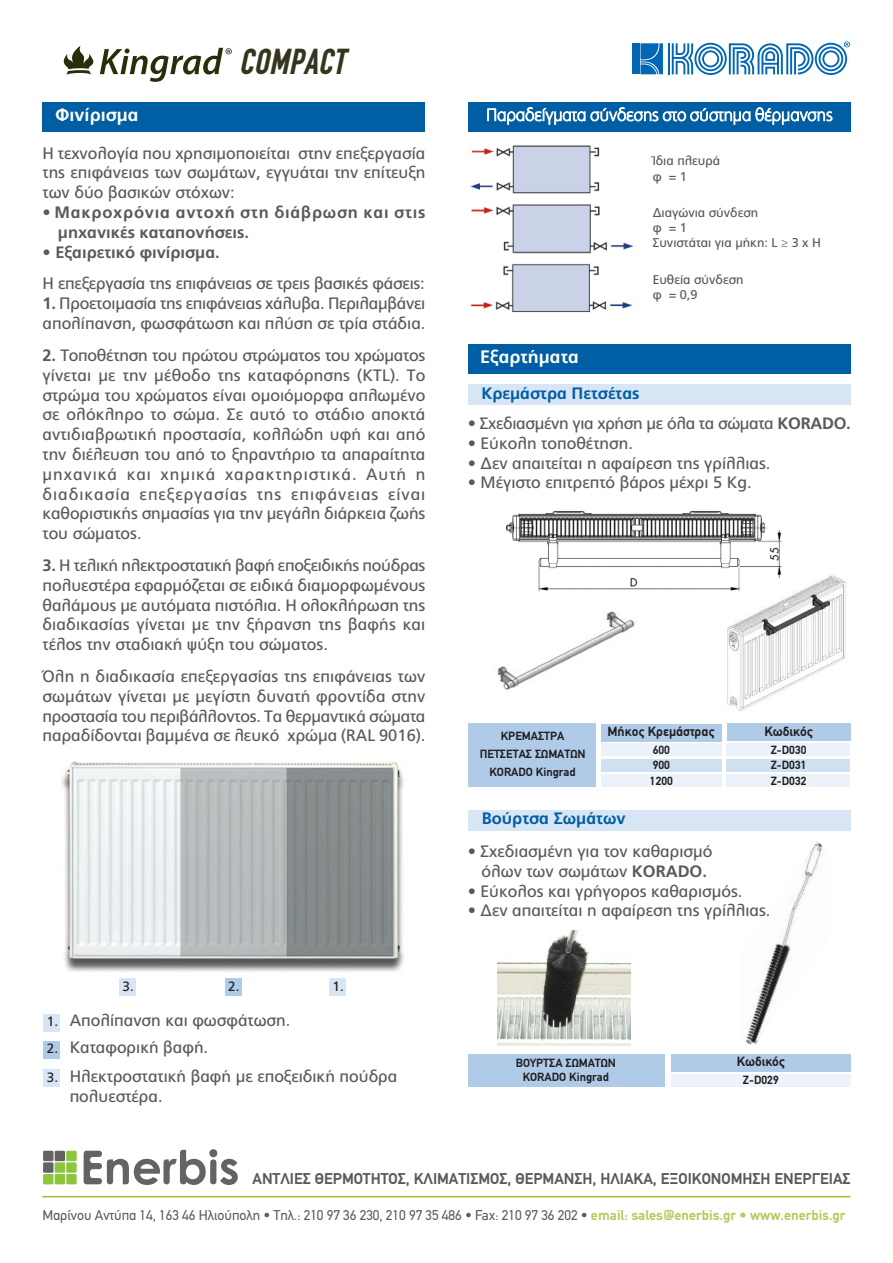
<style>
.page{position:relative;width:893px;height:1263px;background:#fff}
.page>*{position:absolute;margin:0;border:0;box-sizing:border-box;transform-origin:0 0}
.t1{font:italic 700 36.3px "PF Din Text Compressed";color:#34351c}
.t2{font:700 18px "PF Catalog";color:#fff}
.t3{font:100 17.25px "PF Catalog";color:#fff}
.t4{font:16.5px/19.8px "PF Catalog";color:#5c5a59;text-align:justify}
.t5{font:700 16.5px/19.8px "PF Catalog";letter-spacing:.045em;color:#5c5a59}
.t6{font:16.5px "PF Catalog";letter-spacing:-.02em;color:#5c5a59}
.t7{font:700 16.5px "PF Catalog";color:#005ea4}
.t8{font:700 16.5px "PF Catalog";color:#5c5a59}
.t9{font:700 15.75px "PF Din Text";color:#5c5a59}
.t10{font:14.25px "PF Din Text";color:#5c5a59}
.t11{font:700 13.5px "PF Din Text";color:#201e21}
.t12{font:13.5px "PF Catalog";color:#201e21}
.t13{font:12.75px/15.3px "PF Catalog";color:#5c5a59}
.t14{font:700 12px/15.3px "PF Din Text";color:#201e21;text-align:center}
.s1{font-weight:700}
.s2{font-family:"Adobe Devanagari"}
.s3{font-weight:700;color:#b5ca5a}
</style>
<div class="page">
<div style="left:43px;top:1151px;width:10px;height:10px;background:#636366"></div>
<div style="left:43px;top:1162px;width:10px;height:11px;background:#636366"></div>
<div style="left:43px;top:1174px;width:10px;height:10px;background:#8bc63e"></div>
<div style="left:55px;top:1151px;width:10px;height:10px;background:#636366"></div>
<div style="left:55px;top:1162px;width:10px;height:11px;background:#8bc63e"></div>
<div style="left:55px;top:1174px;width:10px;height:10px;background:#8bc63e"></div>
<div style="left:66px;top:1151px;width:11px;height:10px;background:#8bc63e"></div>
<div style="left:66px;top:1162px;width:11px;height:11px;background:#8bc63e"></div>
<div style="left:66px;top:1174px;width:11px;height:10px;background:#8bc63e"></div>
<svg style="left:84px;top:1149px;width:154px;height:36px"></svg>
<hr style="left:42px;top:1196px;width:808px;height:1px;background:#a2bd30">
<hr style="left:668px;top:43px;width:2px;height:31px;background:#0166b3">
<svg style="left:632px;top:43px;width:31px;height:31px"></svg>
<svg style="left:672px;top:41px;width:178px;height:34px"></svg>
<svg style="left:63px;top:46px;width:169px;height:36px"></svg>
<div style="left:468px;top:385px;width:382px;height:20px;background:#d7e5f4"></div>
<div style="left:468px;top:810px;width:383px;height:20px;background:#d7e5f4"></div>
<div style="left:468px;top:724px;width:127px;height:63px;background:#afcbe8"></div>
<div style="left:601px;top:724px;width:121px;height:17px;background:#afcbe8"></div>
<div style="left:601px;top:743px;width:121px;height:13px;background:#ebf2f9"></div>
<div style="left:601px;top:759px;width:121px;height:12px;background:#cfe0f1"></div>
<div style="left:601px;top:774px;width:121px;height:13px;background:#ebf2f9"></div>
<div style="left:727px;top:724px;width:123px;height:17px;background:#afcbe8"></div>
<div style="left:727px;top:743px;width:123px;height:13px;background:#ebf2f9"></div>
<div style="left:727px;top:759px;width:123px;height:12px;background:#cfe0f1"></div>
<div style="left:727px;top:774px;width:123px;height:13px;background:#ebf2f9"></div>
<div style="left:671px;top:1054px;width:179px;height:17px;background:#afcbe8"></div>
<div style="left:671px;top:1074px;width:179px;height:13px;background:#ebf2f9"></div>
<div style="left:43px;top:102px;width:382px;height:29px;background:#005ea4"></div>
<div style="left:468px;top:344px;width:382px;height:29px;background:#005ea4"></div>
<div style="left:468px;top:102px;width:382px;height:29px;background:#005ea4"></div>
<img style="left:61px;top:761px;width:343px;height:211px">
<img style="left:470px;top:145px;width:130px;height:49px">
<img style="left:471px;top:204px;width:162px;height:50px">
<svg style="left:471px;top:264px;width:161px;height:49px"></svg>
<img style="left:497px;top:611px;width:138px;height:79px">
<img style="left:727px;top:575px;width:119px;height:136px">
<img style="left:506px;top:511px;width:278px;height:83px">
<img style="left:497px;top:930px;width:133px;height:116px">
<img style="left:745px;top:843px;width:78px;height:202px">
<div style="left:468px;top:1054px;width:197px;height:33px;background:#afcbe8"></div>
<div style="left:120px;top:978px;width:16px;height:17px;background:#d7e5f4"></div>
<div style="left:44px;top:1069px;width:16px;height:17px;background:#d7e5f4"></div>
<div style="left:225px;top:978px;width:16px;height:17px;background:#afcbe8"></div>
<div style="left:44px;top:1041px;width:16px;height:17px;background:#afcbe8"></div>
<div style="left:329px;top:978px;width:17px;height:17px;background:#d7e5f4"></div>
<div style="left:44px;top:1014px;width:16px;height:17px;background:#d7e5f4"></div>
<p class="t2" style="left:55px;top:104px;width:85px">Φινίρισμα</p>
<h1 class="t1" style="left:239px;top:41px;width:107px">COMPACT</h1>
<p class="t4" style="left:43px;top:143px;width:384px">Η τεχνολογία που χρησιμοποιείται στην επεξεργασία της επιφάνειας των σωμάτων, εγγυάται την επίτευξη των δύο βασικών στόχων:</p>
<p class="t5" style="left:58px;top:202px;width:369px;text-indent:-15px">• Mακροχρόνια αντοχή στη διάβρωση και στις μηχανικές καταπονήσεις.</p>
<p class="t8" style="left:43px;top:242px;width:179px">• Εξαιρετικό φινίρισμα.</p>
<p class="t4" style="left:43px;top:274px;width:384px">Η επεξεργασία της επιφάνειας σε τρεις βασικές φάσεις:</p>
<p class="t4" style="left:43px;top:294px;width:384px"><span class="s1">1.</span> Προετοιμασία της επιφάνειας χάλυβα. Περιλαμβάνει απολίπανση, φωσφάτωση και πλύση σε τρία στάδια.</p>
<p class="t4" style="left:43px;top:345px;width:384px"><span class="s1">2.</span> Τοποθέτηση του πρώτου στρώματος του χρώματος γίνεται με την μέθοδο της καταφόρησης (KTL). Το στρώμα του χρώματος είναι ομοιόμορφα απλωμένο σε ολόκληρο το σώμα. Σε αυτό το στάδιο αποκτά αντιδιαβρωτική προστασία, κολλώδη υφή και από την διέλευση του από το ξηραντήριο τα απαραίτητα μηχανικά και χημικά χαρακτηριστικά. Αυτή η διαδικασία επεξεργασίας της επιφάνειας είναι καθοριστικής σημασίας για την μεγάλη διάρκεια ζωής του σώματος.</p>
<p class="t4" style="left:43px;top:555px;width:384px"><span class="s1">3.</span> Η τελική ηλεκτροστατική βαφή εποξειδικής πούδρας πολυεστέρα εφαρμόζεται σε ειδικά διαμορφωμένους θαλάμους με αυτόματα πιστόλια. Η ολοκλήρωση της διαδικασίας γίνεται με την ξήρανση της βαφής και τέλος την σταδιακή ψύξη του σώματος.</p>
<p class="t4" style="left:43px;top:666px;width:384px">Όλη η διαδικασία επεξεργασίας της επιφάνειας των σωμάτων γίνεται με μεγίστη δυνατή φροντίδα στην προστασία του περιβάλλοντος. Τα θερμαντικά σώματα παραδίδονται βαμμένα σε λευκό χρώμα (RAL 9016).</p>
<p class="t12" style="left:47px;top:1014px;width:13px">1.</p>
<p class="t12" style="left:47px;top:1041px;width:13px">2.</p>
<p class="t12" style="left:47px;top:1069px;width:13px">3.</p>
<p class="t12" style="left:123px;top:978px;width:13px">3.</p>
<p class="t12" style="left:228px;top:978px;width:13px">2.</p>
<p class="t12" style="left:332px;top:978px;width:13px">1.</p>
<p class="t4" style="left:70px;top:1007px;width:222px;line-height:27px">Απολίπανση και φωσφάτωση.<br>Καταφορική βαφή.</p>
<p class="t4" style="left:70px;top:1066px;width:329px">Ηλεκτροστατική βαφή με εποξειδική πούδρα πολυεστέρα.</p>
<p class="t3" style="left:486px;top:106px;width:348px">Παραδείγματα σύνδεσης στο σύστημα θέρμανσης</p>
<p class="t13" style="left:653px;top:154px;width:69px">Ίδια πλευρά φ =1</p>
<p class="t13" style="left:653px;top:205px;width:170px">Διαγώνια σύνδεση<br>φ =1<br>Συνιστάται για μήκη: L <span class="s2">≥</span> 3 x H</p>
<p class="t13" style="left:653px;top:272px;width:92px">Ευθεία σύνδεση φ = 0,9</p>
<p class="t2" style="left:480px;top:346px;width:100px">Εξαρτήματα</p>
<p class="t7" style="left:481px;top:384px;width:160px">Κρεμάστρα Πετσέτας</p>
<p class="t6" style="left:468px;top:414px;width:384px">• Σχεδιασμένη για χρήση με όλα τα σώματα <span class="s1">KORADO.</span></p>
<p class="t4" style="left:468px;top:433px;width:167px">• Εύκολη τοποθέτηση.</p>
<p class="t4" style="left:468px;top:453px;width:304px">• Δεν απαιτείται η αφαίρεση της γρίλλιας.</p>
<p class="t4" style="left:468px;top:473px;width:285px">• Μέγιστο επιτρεπτό βάρος μέχρι 5 Kg.</p>
<p class="t14" style="left:480px;top:727px;width:107px;line-height:18px">ΚΡΕΜΑΣΤΡΑ<br>ΠΕΤΣΕΤΑΣ ΣΩΜΑΤΩΝ<br>KORADO Kingrad</p>
<p class="t11" style="left:608px;top:723px;width:108px">Μήκος Κρεμάστρας</p>
<p class="t11" style="left:764px;top:723px;width:50px">Κωδικός</p>
<p class="t14" style="left:771px;top:742px;width:37px;text-align:justify">Z-D030<br>Z-D031<br>Z-D032</p>
<p class="t14" style="left:650px;top:742px;width:24px;text-align:left">600<br>900<br>1200</p>
<p class="t7" style="left:482px;top:809px;width:145px">Βούρτσα Σωμάτων</p>
<p class="t4" style="left:468px;top:841px;width:246px;text-align:center">• Σχεδιασμένη για τον καθαρισμό όλων των σωμάτων <span class="s1">KORADO.</span></p>
<p class="t4" style="left:468px;top:881px;width:276px">• Εύκολος και γρήγορος καθαρισμός.</p>
<p class="t4" style="left:468px;top:901px;width:304px">• Δεν απαιτείται η αφαίρεση της γρίλλιας.</p>
<p class="t14" style="left:516px;top:1055px;width:102px;line-height:14.4px">ΒΟΥΡΤΣΑ ΣΩΜΑΤΩΝ<br>KORADO Kingrad</p>
<p class="t11" style="left:737px;top:1054px;width:50px">Κωδικός</p>
<p class="t14" style="left:743px;top:1073px;width:37px">Z-D029</p>
<p class="t9" style="left:253px;top:1170px;width:599px">ΑΝΤΛΙΕΣ ΘΕΡΜΟΤΗΤΟΣ, ΚΛΙΜΑΤΙΣΜΟΣ, ΘΕΡΜΑΝΣΗ, ΗΛΙΑΚΑ, ΕΞΟΙΚΟΝΟΜΗΣΗ ΕΝΕΡΓΕΙΑΣ</p>
<p class="t10" style="left:42px;top:1207px;width:805px">Μαρίνου Αντύπα 14, 163 46 Ηλιούπολη • Τηλ.: 210 97 36 230, 210 97 35 486 • Fax: 210 97 36 202 • <span class="s3">email: sales@enerbis.gr • www.enerbis.gr</span></p>
</div>
